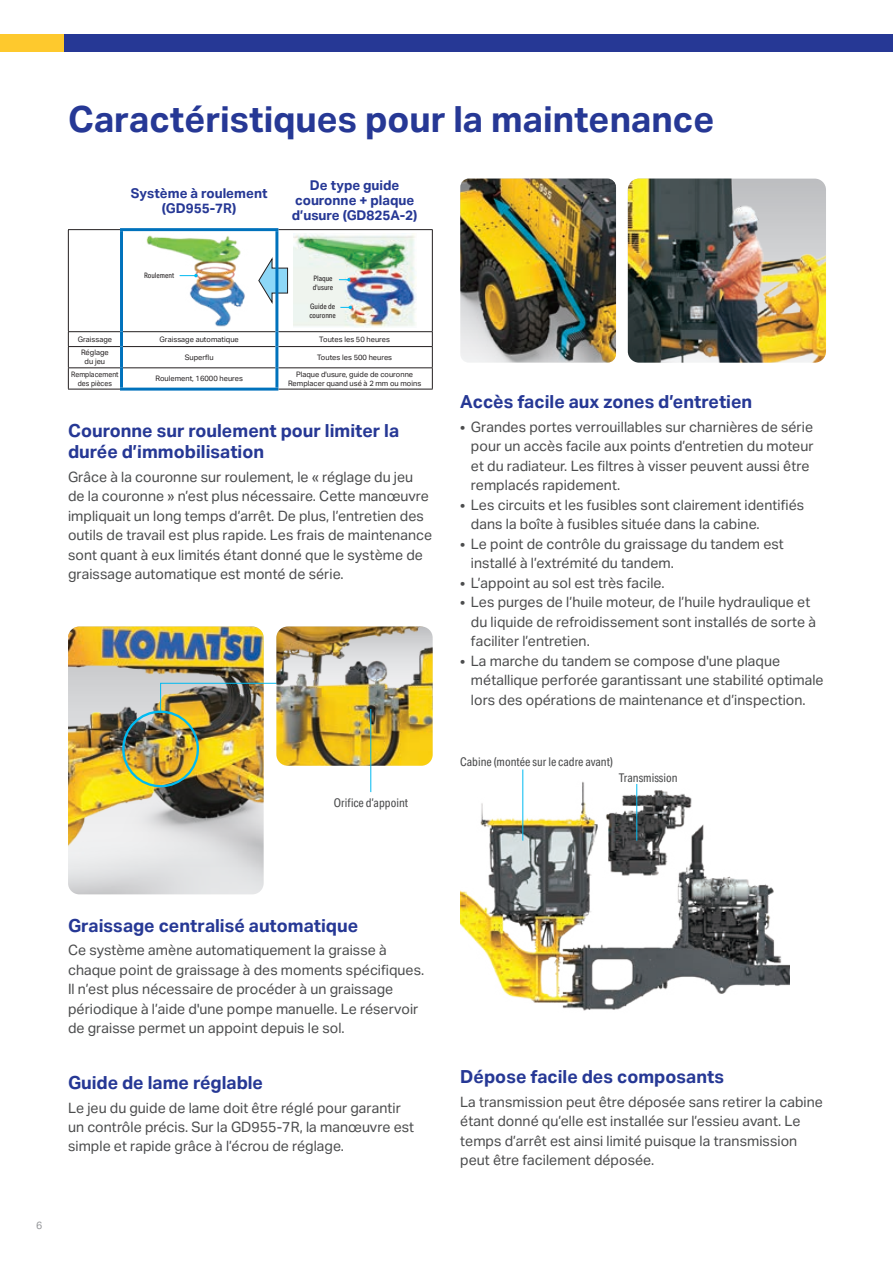
<style>
.page{position:relative;width:893px;height:1263px;background:#fff}
.page>*{position:absolute;margin:0;border:0;box-sizing:border-box;transform-origin:0 0}
.t1{font:700 36px "Aktiv Grotesk";color:#263895}
.t2{font:700 18px/21px "Aktiv Grotesk";color:#263895}
.t3{font:14.25px/19.5px "Aktiv Grotesk";color:#4b4c4d}
.t4{font:700 13.5px/15px "Aktiv Grotesk";color:#263895;text-align:center}
.t5{font:12px "Aktiv Grotesk Cd";color:#4b4c4d}
.t6{font:10.5px "Aktiv Grotesk";color:#939598}
.t7{font:7.5px/9px "Aktiv Grotesk";color:#231f20;text-align:center}
.t8{font:7.5px/9px "Aktiv Grotesk Cd";color:#231f20}
.t9{font:7.5px/9px "Aktiv Grotesk";color:#231f20;text-align:center;scale:.92 1}
</style>
<div class="page">
<img style="left:146px;top:235px;width:99px;height:92px">
<img style="left:294px;top:234px;width:122px;height:94px">
<svg style="left:258px;top:256px;width:30px;height:49px"></svg>
<img style="left:68px;top:626px;width:196px;height:268px">
<div style="left:122px;top:710px;width:77px;height:77px;border:2px solid #00baf1;border-radius:50%"></div>
<img style="left:160px;top:626px;width:116px;height:140px">
<img style="left:276px;top:626px;width:157px;height:140px">
<hr style="left:370px;top:709px;width:1px;height:83px;background:#00baf1">
<img style="left:460px;top:179px;width:156px;height:184px">
<img style="left:628px;top:179px;width:198px;height:184px">
<div style="left:0;top:34px;width:143px;height:17px;background:#fec92d"></div>
<div style="left:64px;top:34px;width:829px;height:17px;background:#263895"></div>
<img style="left:460px;top:769px;width:330px;height:242px">
<hr style="left:68px;top:229px;width:52px;height:1px;background:#231f20">
<hr style="left:68px;top:230px;width:1px;height:101px;background:#231f20">
<hr style="left:278px;top:229px;width:155px;height:1px;background:#231f20">
<hr style="left:432px;top:230px;width:1px;height:101px;background:#231f20">
<hr style="left:68px;top:331px;width:52px;height:1px;background:#231f20">
<hr style="left:123px;top:331px;width:152px;height:1px;background:#231f20">
<hr style="left:278px;top:331px;width:155px;height:1px;background:#231f20">
<hr style="left:68px;top:346px;width:52px;height:1px;background:#231f20">
<hr style="left:123px;top:346px;width:152px;height:1px;background:#231f20">
<hr style="left:278px;top:346px;width:155px;height:1px;background:#231f20">
<hr style="left:68px;top:367px;width:52px;height:1px;background:#231f20">
<svg style="left:68px;top:332px;width:1px;height:57px"></svg>
<hr style="left:123px;top:367px;width:152px;height:1px;background:#231f20">
<hr style="left:278px;top:367px;width:155px;height:1px;background:#231f20">
<svg style="left:432px;top:332px;width:1px;height:57px"></svg>
<hr style="left:68px;top:389px;width:52px;height:1px;background:#231f20">
<hr style="left:278px;top:389px;width:155px;height:1px;background:#231f20">
<hr style="left:120px;top:228px;width:158px;height:3px;background:#0072bc">
<hr style="left:120px;top:231px;width:3px;height:101px;background:#0072bc">
<hr style="left:275px;top:231px;width:3px;height:101px;background:#0072bc">
<hr style="left:120px;top:332px;width:3px;height:15px;background:#0072bc">
<hr style="left:275px;top:332px;width:3px;height:15px;background:#0072bc">
<hr style="left:120px;top:347px;width:3px;height:21px;background:#0072bc">
<hr style="left:275px;top:347px;width:3px;height:21px;background:#0072bc">
<hr style="left:120px;top:368px;width:3px;height:20px;background:#0072bc">
<hr style="left:275px;top:368px;width:3px;height:20px;background:#0072bc">
<hr style="left:120px;top:388px;width:158px;height:3px;background:#0072bc">
<div style="left:144px;top:271px;width:30px;height:7px;background:#fff"></div>
<svg style="left:180px;top:274px;width:18px;height:3px"></svg>
<svg style="left:339px;top:278px;width:12px;height:3px"></svg>
<svg style="left:340px;top:306px;width:12px;height:3px"></svg>
<hr style="left:522px;top:769px;width:1px;height:72px;background:#00baf1">
<hr style="left:636px;top:784px;width:1px;height:57px;background:#00baf1">
<h1 class="t1" style="left:68px;top:99px;width:648px">Caractéristiques pour la maintenance</h1>
<p class="t4" style="left:131px;top:186px;width:138px">Système à roulement (GD955-7R)</p>
<p class="t4" style="left:292px;top:178px;width:127px">De type guide couronne + plaque d’usure (GD825A-2)</p>
<p class="t8" style="left:144px;top:271px;width:32px">Roulement</p>
<p class="t8" style="left:313px;top:274px;width:22px">Plaque d'usure</p>
<p class="t8" style="left:309px;top:302px;width:28px">Guide de couronne</p>
<p class="t7" style="left:78px;top:335px;width:36px">Graissage</p>
<p class="t7" style="left:160px;top:335px;width:81px">Graissage automatique</p>
<p class="t7" style="left:319px;top:335px;width:72px">Toutes les 50 heures</p>
<p class="t7" style="left:81px;top:348px;width:29px">Réglage du jeu</p>
<p class="t7" style="left:185px;top:353px;width:31px">Superflu</p>
<p class="t7" style="left:317px;top:353px;width:77px">Toutes les 500 heures</p>
<p class="t9" style="left:71px;top:370px;width:53px">Remplacement des pièces</p>
<p class="t7" style="left:155px;top:374px;width:89px">Roulement, 16000 heures</p>
<p class="t7" style="left:288px;top:370px;width:135px">Plaque d'usure, guide de couronne<br>Remplacer quand usé à 2 mm ou moins</p>
<p class="t2" style="left:68px;top:420px;width:333px">Couronne sur roulement pour limiter la durée d’immobilisation</p>
<p class="t3" style="left:68px;top:467px;width:366px">Grâce à la couronne sur roulement, le « réglage du jeu de la couronne » n’est plus nécessaire. Cette manœuvre impliquait un long temps d’arrêt. De plus, l’entretien des outils de travail est plus rapide. Les frais de maintenance sont quant à eux limités étant donné que le système de graissage automatique est monté de série.</p>
<p class="t5" style="left:334px;top:796px;width:76px">Orifice d’appoint</p>
<p class="t2" style="left:460px;top:391px;width:294px">Accès facile aux zones d’entretien</p>
<p class="t3" style="left:471px;top:417px;width:344px;text-indent:-11px">• Grandes portes verrouillables sur charnières de série pour un accès facile aux points d’entretien du moteur et du radiateur. Les filtres à visser peuvent aussi être remplacés rapidement.</p>
<p class="t3" style="left:471px;top:495px;width:335px;text-indent:-11px">• Les circuits et les fusibles sont clairement identifiés dans la boîte à fusibles située dans la cabine.</p>
<p class="t3" style="left:471px;top:534px;width:314px;text-indent:-11px">• Le point de contrôle du graissage du tandem est installé à l’extrémité du tandem.</p>
<p class="t3" style="left:460px;top:573px;width:206px">• L’appoint au sol est très facile.</p>
<p class="t3" style="left:471px;top:593px;width:347px;text-indent:-11px">• Les purges de l’huile moteur, de l’huile hydraulique et du liquide de refroidissement sont installés de sorte à faciliter l’entretien.</p>
<p class="t3" style="left:471px;top:651px;width:354px;text-indent:-11px">• La marche du tandem se compose d'une plaque métallique perforée garantissant une stabilité optimale lors des opérations de maintenance et d’inspection.</p>
<p class="t5" style="left:460px;top:755px;width:154px">Cabine (montée sur le cadre avant)</p>
<p class="t5" style="left:619px;top:770px;width:60px">Transmission</p>
<p class="t2" style="left:68px;top:915px;width:292px">Graissage centralisé automatique</p>
<p class="t3" style="left:68px;top:941px;width:358px">Ce système amène automatiquement la graisse à chaque point de graissage à des moments spécifiques.<br>Il n’est plus nécessaire de procéder à un graissage périodique à l’aide d'une pompe manuelle. Le réservoir de graisse permet un appoint depuis le sol.</p>
<p class="t2" style="left:68px;top:1072px;width:197px">Guide de lame réglable</p>
<p class="t3" style="left:68px;top:1098px;width:348px">Le jeu du guide de lame doit être réglé pour garantir un contrôle précis. Sur la GD955-7R, la manœuvre est simple et rapide grâce à l’écrou de réglage.</p>
<p class="t6" style="left:36px;top:1220px;width:8px">6</p>
<p class="t2" style="left:460px;top:1066px;width:265px">Dépose facile des composants</p>
<p class="t3" style="left:460px;top:1092px;width:364px">La transmission peut être déposée sans retirer la cabine étant donné qu’elle est installée sur l’essieu avant. Le temps d’arrêt est ainsi limité puisque la transmission peut être facilement déposée.</p>
</div>
